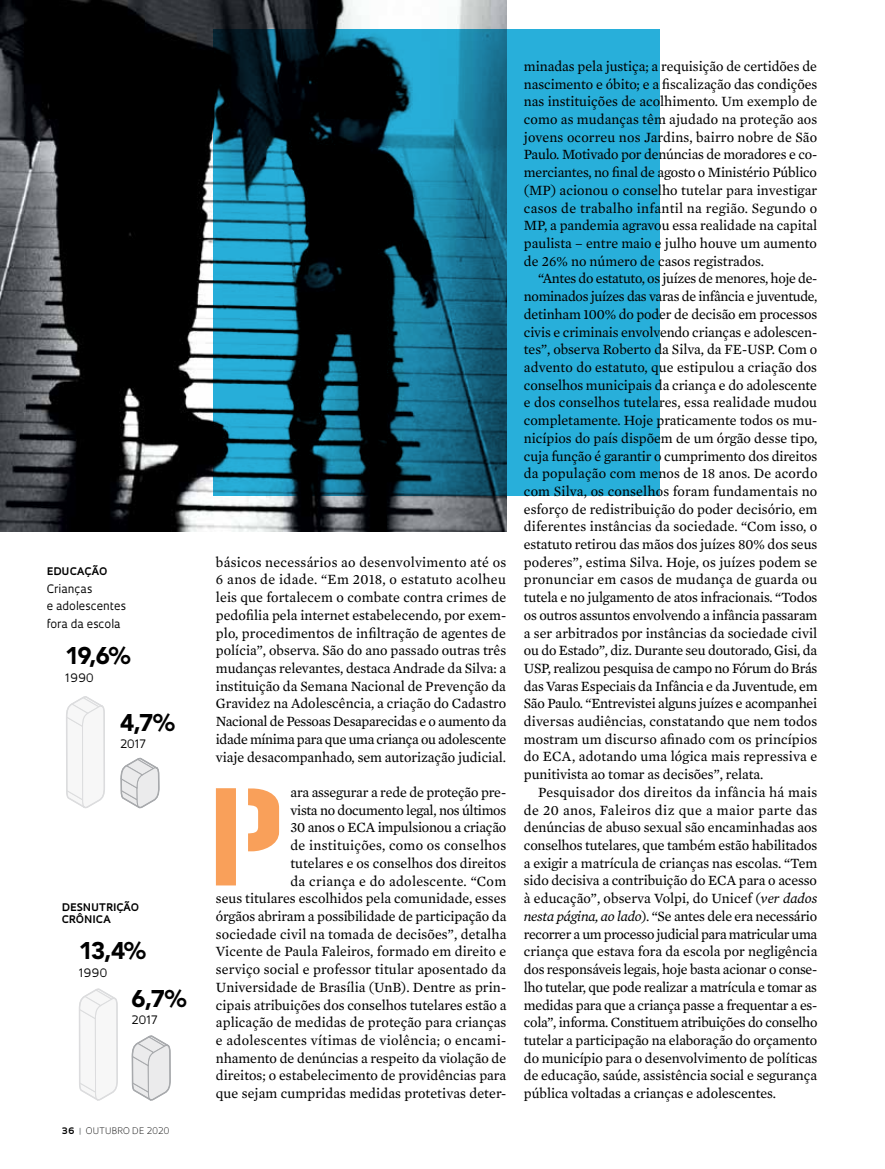
<style>
.page{position:relative;width:885px;height:1169px;background:#fff}
.page>*{position:absolute;margin:0;border:0;box-sizing:border-box;transform-origin:0 0}
.t1{font:135.45px "Stencil Gothic BE";color:#f9a05a}
.t2{font:900 24px "Avenir";color:#000}
.t3{font:14.4px/17.7px "Mercury Text G2";color:#000;text-align:justify}
.t4{font:11.4px/17.7px "Oculum";color:#000}
.t5{font:700 10.2px/12.3px "Oculum";letter-spacing:.03em;color:#000}
.t6{font:300 8.7px "Oculum";letter-spacing:.015em;color:#000}
.s1{font-weight:700}
.s2{font-weight:700;color:#939598}
.s3{font-style:italic}
</style>
<div class="page">
<img style="left:0;top:0;width:506px;height:531px">
<svg style="left:213px;top:30px;width:447px;height:466px;background:#19718d"></svg>
<svg style="left:131px;top:1035px;width:40px;height:66px"></svg>
<svg style="left:79px;top:988px;width:39px;height:113px"></svg>
<svg style="left:66px;top:696px;width:39px;height:113px"></svg>
<svg style="left:120px;top:757px;width:40px;height:52px"></svg>
<p class="t5" style="left:47px;top:564px;width:62px">EDUCAÇÃO</p>
<p class="t4" style="left:47px;top:579px;width:81px">Crianças<br>e adolescentes fora da escola</p>
<h2 class="t2" style="left:65px;top:641px;width:67px">19,6%</h2>
<p class="t4" style="left:65px;top:668px;width:30px">1990</p>
<h2 class="t2" style="left:120px;top:707px;width:56px">4,7%</h2>
<p class="t4" style="left:120px;top:735px;width:27px">2017</p>
<p class="t5" style="left:62px;top:900px;width:78px">DESNUTRIÇÃO<br>CRÔNICA</p>
<h2 class="t2" style="left:79px;top:936px;width:69px">13,4%</h2>
<p class="t4" style="left:79px;top:963px;width:30px">1990</p>
<h2 class="t2" style="left:132px;top:983px;width:56px">6,7%</h2>
<p class="t4" style="left:132px;top:1010px;width:27px">2017</p>
<p class="t6" style="left:62px;top:1124px;width:109px"><span class="s1">36</span> <span class="s2">|</span> OUTUBRO DE 2020</p>
<p class="t3" style="left:216px;top:552px;width:292px">básicos necessários ao desenvolvimento até os 6 anos de idade. “Em 2018, o estatuto acolheu leis que fortalecem o combate contra crimes de pedofilia pela internet estabelecendo, por exem&shy;plo, procedimentos de infiltração de agentes de polícia”, observa. São do ano passado outras três mudanças relevantes, destaca Andrade da Silva: a instituição da Semana Nacional de Prevenção da Gravidez na Adolescência, a criação do Cadastro Nacional de Pessoas Desaparecidas e o aumento da idade mínima para que uma criança ou adolescente viaje desacompanhado, sem autorização judicial.</p>
<h1 class="t1" style="left:211px;top:784px;width:73px">P</h1>
<p class="t3" style="left:216px;top:782px;width:292px;text-align:right">ara assegurar a rede de proteção pre-<br>vista no documento legal, nos últimos<br>30 anos o ECA impulsionou a criação<br>de instituições, como os conselhos<br>tutelares e os conselhos dos direitos<br>da criança e do adolescente. “Com<br>seus titulares escolhidos pela comunidade, esses órgãos abriram a possibilidade de participação da sociedade civil na tomada de decisões”, detalha Vicente de Paula Faleiros, formado em direito e serviço social e professor titular aposentado da Universidade de Brasília (UnB). Dentre as prin&shy;cipais atribuições dos conselhos tutelares estão a aplicação de medidas de proteção para crianças e adolescentes vítimas de violência; o encami&shy;nhamento de denúncias a respeito da violação de direitos; o estabelecimento de providências para que sejam cumpridas medidas protetivas deter-</p>
<p class="t3" style="left:524px;top:56px;width:295px">minadas pela justiça; a requisição de certidões de nascimento e óbito; e a fiscalização das condições nas instituições de acolhimento. Um exemplo de como as mudanças têm ajudado na proteção aos jovens ocorreu nos Jardins, bairro nobre de São Paulo. Motivado por denúncias de moradores e co&shy;merciantes, no final de agosto o Ministério Público (MP) acionou o conselho tutelar para investigar casos de trabalho infantil na região. Segundo o MP, a pandemia agravou essa realidade na capital paulista – entre maio e julho houve um aumento de 26% no número de casos registrados.</p>
<p class="t3" style="left:524px;top:269px;width:295px;text-indent:14px">“Antes do estatuto, os juízes de menores, hoje de&shy;nominados juízes das varas de infância e juventude, detinham 100% do poder de decisão em processos civis e criminais envolvendo crianças e adolescen&shy;tes”, observa Roberto da Silva, da FE-USP. Com o advento do estatuto, que estipulou a criação dos conselhos municipais da criança e do adolescente e dos conselhos tutelares, essa realidade mudou completamente. Hoje praticamente todos os mu&shy;nicípios do país dispõem de um órgão desse tipo, cuja função é garantir o cumprimento dos direitos da população com menos de 18 anos. De acordo com Silva, os conselhos foram fundamentais no esforço de redistribuição do poder decisório, em diferentes instâncias da sociedade. “Com isso, o estatuto retirou das mãos dos juízes 80% dos seus poderes”, estima Silva. Hoje, os juízes podem se pronunciar em casos de mudança de guarda ou tutela e no julgamento de atos infracionais. “Todos os outros assuntos envolvendo a infância passaram a ser arbitrados por instâncias da sociedade civil ou do Estado”, diz. Durante seu doutorado, Gisi, da USP, realizou pesquisa de campo no Fórum do Brás das Varas Especiais da Infância e da Juventude, em São Paulo. “Entrevistei alguns juízes e acompanhei diversas audiências, constatando que nem todos mostram um discurso afinado com os princípios do ECA, adotando uma lógica mais repressiva e punitivista ao tomar as decisões”, relata.</p>
<p class="t3" style="left:524px;top:782px;width:295px;text-indent:14px">Pesquisador dos direitos da infância há mais de 20 anos, Faleiros diz que a maior parte das denúncias de abuso sexual são encaminhadas aos conselhos tutelares, que também estão habilitados a exigir a matrícula de crianças nas escolas. “Tem sido decisiva a contribuição do ECA para o acesso à educação”, observa Volpi, do Unicef (<span class="s3">ver dados nesta página, ao lado</span>). “Se antes dele era necessário recorrer a um processo judicial para matricular uma criança que estava fora da escola por negligência dos responsáveis legais, hoje basta acionar o conse&shy;lho tutelar, que pode realizar a matrícula e tomar as medidas para que a criança passe a frequentar a es&shy;cola”, informa. Constituem atribuições do conselho tutelar a participação na elaboração do orçamento do município para o desenvolvimento de políticas de educação, saúde, assistência social e segurança pública voltadas a crianças e adolescentes.</p>
</div>
